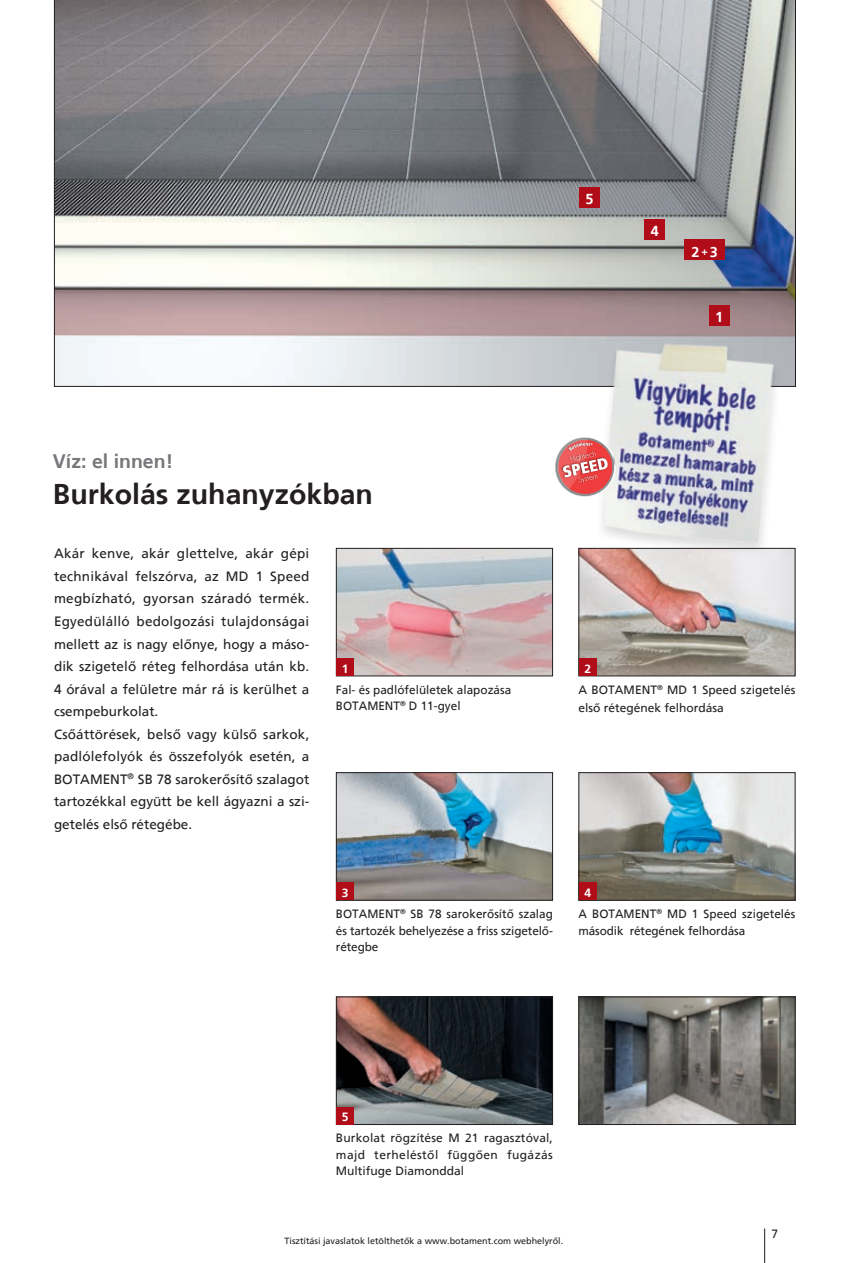
<style>
.page{position:relative;width:851px;height:1263px;background:#fff}
.page>*{position:absolute;margin:0;border:0;box-sizing:border-box;transform-origin:0 0}
.Subline{font:700 28.5px "H Fruti";color:#231f20}
.Subline-2{font:700 19.5px "H Fruti";color:#76787b}
.Copy{font:700 14.4px "H Fruti";color:#fff}
.Copy-2{font:13.5px/22.5px "H Fruti";color:#231f20;text-align:justify}
.Copy-3{font:12px/16.5px "H Fruti";color:#231f20}
.Copy-4{font:700 12px "H Fruti";color:#fff}
.t1{font:9px "H Fruti";color:#231f20}
.s1{font-size:10.8px}
</style>
<div class="page">
<svg style="left:54px;top:0;width:741px;height:387px;background:#a19fa1"></svg>
<img style="left:338px;top:998px;width:213px;height:125px">
<div style="left:336px;top:996px;width:217px;height:129px;border:1px solid #231f20"></div>
<div style="left:336px;top:1107px;width:17px;height:17px;background:#b00d19"></div>
<img style="left:580px;top:998px;width:213px;height:125px">
<div style="left:578px;top:996px;width:217px;height:129px;border:1px solid #231f20"></div>
<img style="left:580px;top:774px;width:213px;height:124px">
<div style="left:578px;top:772px;width:217px;height:128px;border:1px solid #231f20"></div>
<div style="left:579px;top:883px;width:17px;height:17px;background:#b00d19"></div>
<img style="left:338px;top:550px;width:213px;height:124px">
<div style="left:336px;top:548px;width:217px;height:128px;border:1px solid #231f20"></div>
<div style="left:336px;top:658px;width:17px;height:17px;background:#b00d19"></div>
<img style="left:580px;top:550px;width:213px;height:124px">
<div style="left:578px;top:548px;width:217px;height:128px;border:1px solid #231f20"></div>
<div style="left:579px;top:658px;width:17px;height:17px;background:#b00d19"></div>
<img style="left:338px;top:774px;width:213px;height:124px">
<div style="left:336px;top:772px;width:217px;height:128px;border:1px solid #231f20"></div>
<div style="left:336px;top:883px;width:17px;height:17px;background:#b00d19"></div>
<div style="left:708px;top:305px;width:21px;height:20px;background:#b00d19"></div>
<div style="left:644px;top:219px;width:21px;height:20px;background:#b00d19"></div>
<div style="left:684px;top:239px;width:41px;height:21px;background:#b00d19"></div>
<div style="left:596px;top:342px;width:187px;height:216px;background:#231f20;opacity:.16"></div>
<img style="left:594px;top:332px;width:200px;height:216px">
<svg style="left:555px;top:433px;width:63px;height:67px"></svg>
<div style="left:579px;top:187px;width:20px;height:21px;background:#b00d19"></div>
<hr style="left:764px;top:1228px;width:1px;height:35px;background:#231f20">
<p class="Subline-2" style="left:53px;top:450px;width:122px">Víz: el innen!</p>
<p class="Subline" style="left:53px;top:477px;width:321px">Burkolás zuhanyzókban</p>
<p class="Copy" style="left:585px;top:191px;width:10px">5</p>
<p class="Copy" style="left:650px;top:223px;width:10px">4</p>
<p class="Copy" style="left:691px;top:243px;width:28px">2<span class="s1">+</span>3</p>
<p class="Copy" style="left:715px;top:308px;width:10px">1</p>
<p class="Copy-2" style="left:54px;top:542px;width:257px">Akár kenve, akár glettelve, akár gépi technikával felszórva, az MD 1 Speed megbízható, gyorsan száradó termék.<br>Egyedülálló bedolgozási tulajdonságai mellett az is nagy előnye, hogy a máso&shy;dik szigetelő réteg felhordása után kb.<br>4 órával a felületre már rá is kerülhet a csempeburkolat.</p>
<p class="Copy-2" style="left:54px;top:722px;width:257px">Csőáttörések, belső vagy külső sarkok, padlólefolyók és összefolyók esetén, a BOTAMENT<sup>®</sup> SB 78 sarokerősítő szalagot tartozékkal együtt be kell ágyazni a szi&shy;getelés első rétegébe.</p>
<p class="Copy-4" style="left:342px;top:661px;width:8px">1</p>
<p class="Copy-4" style="left:584px;top:661px;width:8px">2</p>
<p class="Copy-3" style="left:336px;top:681px;width:177px">Fal- és padlófelületek alapozása<br>BOTAMENT<sup>®</sup> D 11-gyel</p>
<p class="Copy-3" style="left:578px;top:680px;width:218px;line-height:18px">A BOTAMENT<sup>®</sup> MD 1 Speed szigetelés első rétegének felhordása</p>
<p class="Copy-4" style="left:342px;top:886px;width:8px">3</p>
<p class="Copy-3" style="left:336px;top:905px;width:218px;text-align:justify">BOTAMENT<sup>®</sup> SB 78 sarokerősítő szalag és tartozék behelyezése a friss szigetelő&shy;rétegbe</p>
<p class="Copy-4" style="left:584px;top:886px;width:8px">4</p>
<p class="Copy-3" style="left:578px;top:905px;width:218px">A BOTAMENT<sup>®</sup> MD 1 Speed szigetelés második rétegének felhordása</p>
<p class="Copy-4" style="left:342px;top:1110px;width:8px">5</p>
<p class="Copy-3" style="left:336px;top:1130px;width:218px;text-align:justify">Burkolat rögzítése M 21 ragasztóval, majd terheléstől függően fugázás Multifuge Diamonddal</p>
<p class="t1" style="left:284px;top:1236px;width:280px">Tisztítási javaslatok letölthetők a www.botament.com webhelyről.</p>
<p class="Copy-3" style="left:771px;top:1225px;width:8px">7</p>
</div>
